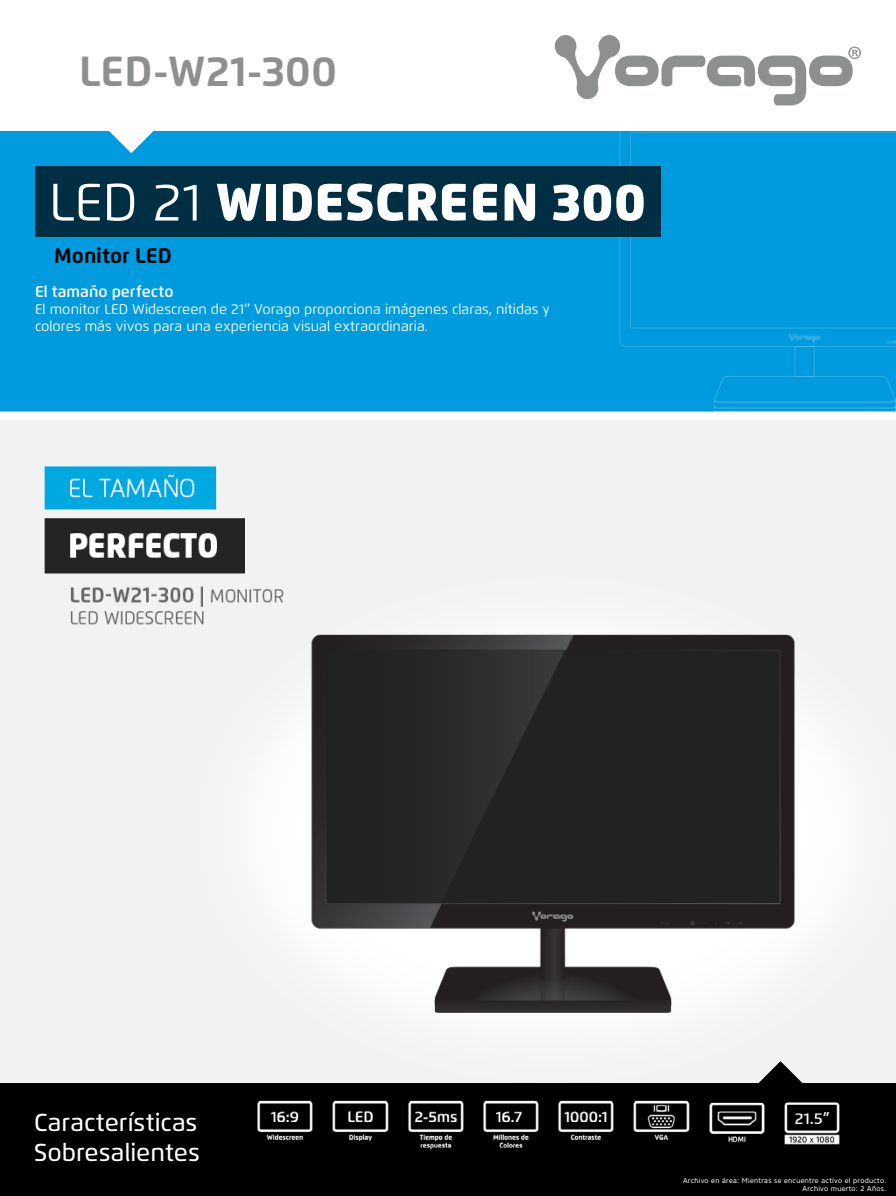
<style>
.page{position:relative;width:896px;height:1196px;background:#fff}
.page>*{position:absolute;margin:0;border:0;box-sizing:border-box;transform-origin:0 0}
.t1{font:900 52.5px "Flexo";color:#fff}
.t2{font:700 42px "Flexo";color:#8e9090}
.t3{font:500 24.5px/29.4px "Flexo";color:#fff}
.t4{font:700 21px "Flexo";color:#000}
.t5{font:600 15.75px "Flexo";color:#fff}
.t6{font:14px/16.8px "Flexo";color:#fff}
.t7{font:7px/7.9px "Core Sans N45";letter-spacing:.04em;color:#fff;text-align:right}
.s1{font-weight:400}
</style>
<div class="page">
<div style="left:0;top:1082px;width:896px;height:113px;background:#000"></div>
<div style="left:0;top:131px;width:896px;height:280px;background:#009bde"></div>
<img style="left:0;top:420px;width:896px;height:661px">
<svg style="left:109px;top:131px;width:44px;height:22px"></svg>
<div style="left:35px;top:166px;width:626px;height:70px;background:#002e43"></div>
<svg style="left:759px;top:1060px;width:43px;height:23px"></svg>
<img style="left:257px;top:1100px;width:583px;height:50px">
<svg style="left:555px;top:35px;width:306px;height:70px"></svg>
<h2 class="t2" style="left:79px;top:45px;width:259px">LED-W21-300</h2>
<h1 class="t1" style="left:49px;top:170px;width:599px"><span class="s1">LED 21</span> WIDESCREEN 300</h1>
<h3 class="t4" style="left:54px;top:242px;width:119px">Monitor LED</h3>
<p class="t5" style="left:35px;top:282px;width:140px">El tamaño perfecto</p>
<p class="t6" style="left:35px;top:300px;width:516px">El monitor LED Widescreen de 21’’ Vorago proporciona imágenes claras, nítidas y colores más vivos para una experiencia visual extraordinaria.</p>
<h3 class="t3" style="left:34px;top:1107px;width:167px">Características<br>Sobresalientes</h3>
<p class="t7" style="left:683px;top:1176px;width:205px">Archivo en área: Mientras se encuentre activo el producto.<br>Archivo muerto: 2 Años.</p>
</div>
